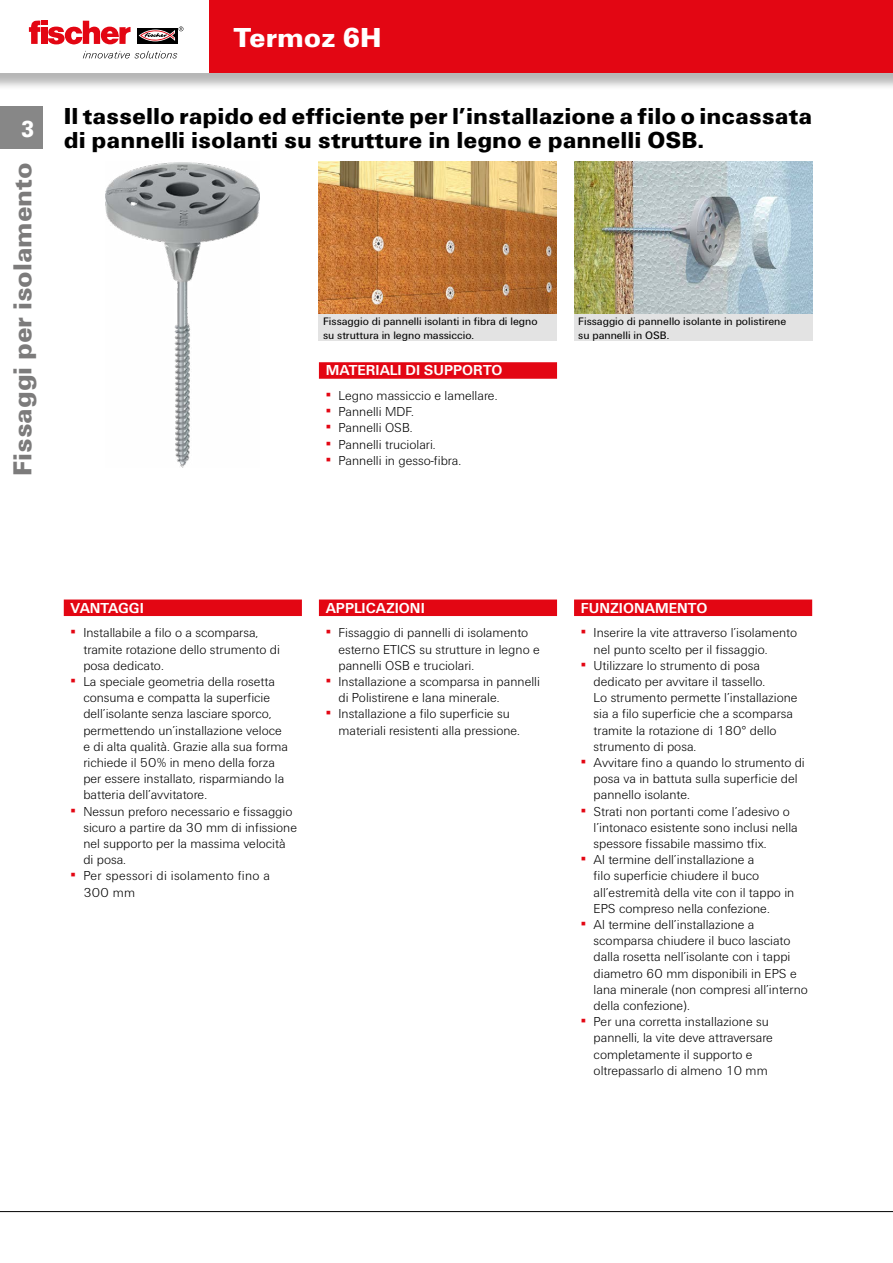
<style>
.page{position:relative;width:893px;height:1263px;background:#fff}
.page>*{position:absolute;margin:0;border:0;box-sizing:border-box;transform-origin:0 0}
.t1{font:900 28.5px "Fi We";color:#fff}
.t2{font:900 27px "Fi We";color:#7c7b7b}
.t3{font:900 24px/24px "Fi We";color:#000}
.t4{font:900 24px "Fi We";color:#fff;scale:.88 1}
.t5{font:700 15px "Fi We";color:#fff}
.t6{font:300 13.5px/16.2px "Fi We";color:#000}
.t7{font:300 13.5px/16.2px "Fi We";letter-spacing:.02em;color:#000}
.t8{font:11.25px/13.5px "Fi We";color:#000}
.s1{font-weight:400;color:#e30613}
</style>
<div class="page">
<hr style="left:0;top:1211px;width:893px;height:1px;background:#000">
<div style="left:0;top:0;width:893px;height:91px;background:#000;opacity:.29"></div>
<div style="left:0;top:0;width:893px;height:72px;background:#e30613"></div>
<div style="left:0;top:0;width:208px;height:72px;background:#fff"></div>
<div style="left:0;top:106px;width:43px;height:43px;background:#878787"></div>
<div style="left:137px;top:28px;width:40px;height:16px;background:#000"></div>
<svg style="left:139px;top:27px;width:44px;height:14px"></svg>
<svg style="left:29px;top:20px;width:102px;height:24px"></svg>
<svg style="left:83px;top:51px;width:94px;height:7px"></svg>
<img style="left:319px;top:162px;width:238px;height:153px">
<img style="left:574px;top:162px;width:238px;height:153px">
<div style="left:319px;top:315px;width:238px;height:26px;background:#e3e3e3"></div>
<div style="left:574px;top:315px;width:238px;height:26px;background:#e3e3e3"></div>
<div style="left:319px;top:599px;width:238px;height:17px;background:#e30613"></div>
<div style="left:574px;top:599px;width:238px;height:17px;background:#e30613"></div>
<div style="left:319px;top:362px;width:238px;height:17px;background:#e30613"></div>
<div style="left:64px;top:599px;width:238px;height:17px;background:#e30613"></div>
<img style="left:106px;top:162px;width:154px;height:305px">
<h3 class="t4" style="left:21px;top:115px;width:16px">3</h3>
<h2 class="t2" style="left:7px;top:476px;width:315px;rotate:-90deg">Fissaggi per isolamento</h2>
<h1 class="t1" style="left:234px;top:21px;width:149px">Termoz 6H</h1>
<h3 class="t3" style="left:64px;top:104px;width:750px">Il tassello rapido ed efficiente per l’installazione a filo o incassata di pannelli isolanti su strutture in legno e pannelli OSB.</h3>
<p class="t8" style="left:323px;top:315px;width:216px">Fissaggio di pannelli isolanti in fibra di legno su struttura in legno massiccio.</p>
<p class="t8" style="left:578px;top:315px;width:210px">Fissaggio di pannello isolante in polistirene su pannelli in OSB.</p>
<p class="t5" style="left:326px;top:362px;width:178px">MATERIALI DI SUPPORTO</p>
<p class="t6" style="left:326px;top:388px;width:173px"><span class="s1">▪</span> Legno massiccio e lamellare.</p>
<p class="t6" style="left:326px;top:404px;width:90px"><span class="s1">▪</span> Pannelli MDF.</p>
<p class="t6" style="left:326px;top:420px;width:88px"><span class="s1">▪</span> Pannelli OSB.</p>
<p class="t6" style="left:326px;top:436px;width:111px"><span class="s1">▪</span> Pannelli truciolari.</p>
<p class="t6" style="left:326px;top:452px;width:137px"><span class="s1">▪</span> Pannelli in gesso-fibra.</p>
<p class="t5" style="left:71px;top:599px;width:75px">VANTAGGI</p>
<p class="t6" style="left:83px;top:625px;width:198px;text-indent:-13px"><span class="s1">▪</span> Installabile a filo o a scomparsa, tramite rotazione dello strumento di posa dedicato.</p>
<p class="t6" style="left:83px;top:673px;width:206px;text-indent:-13px"><span class="s1">▪</span> La speciale geometria della rosetta consuma e compatta la superficie dell’isolante senza lasciare sporco, permettendo un’installazione veloce e di alta qualità. Grazie alla sua forma richiede il 50% in meno della forza per essere installato, risparmiando la batteria dell’avvitatore.</p>
<p class="t6" style="left:83px;top:803px;width:215px;text-indent:-13px"><span class="s1">▪</span> Nessun preforo necessario e fissaggio sicuro a partire da 30 mm di infissione nel supporto per la massima velocità di posa.</p>
<p class="t7" style="left:83px;top:868px;width:188px;text-indent:-13px"><span class="s1">▪</span> Per spessori di isolamento fino a<br>300 mm</p>
<p class="t5" style="left:326px;top:599px;width:101px">APPLICAZIONI</p>
<p class="t6" style="left:338px;top:625px;width:203px;text-indent:-13px"><span class="s1">▪</span> Fissaggio di pannelli di isolamento esterno ETICS su strutture in legno e pannelli OSB e truciolari.</p>
<p class="t6" style="left:338px;top:673px;width:203px;text-indent:-13px"><span class="s1">▪</span> Installazione a scomparsa in pannelli di Polistirene e lana minerale.</p>
<p class="t6" style="left:338px;top:706px;width:183px;text-indent:-13px"><span class="s1">▪</span> Installazione a filo superficie su materiali resistenti alla pressione.</p>
<p class="t5" style="left:581px;top:599px;width:128px">FUNZIONAMENTO</p>
<p class="t6" style="left:594px;top:625px;width:205px;text-indent:-13px"><span class="s1">▪</span> Inserire la vite attraverso l’isolamento nel punto scelto per il fissaggio.</p>
<p class="t6" style="left:594px;top:657px;width:205px;text-indent:-13px"><span class="s1">▪</span> Utilizzare lo strumento di posa dedicato per avvitare il tassello.<br>Lo strumento permette l’installazione sia a filo superficie che a scomparsa tramite la rotazione di 180° dello strumento di posa.</p>
<p class="t6" style="left:594px;top:754px;width:213px;text-indent:-13px"><span class="s1">▪</span> Avvitare fino a quando lo strumento di posa va in battuta sulla superficie del pannello isolante.</p>
<p class="t6" style="left:594px;top:803px;width:206px;text-indent:-13px"><span class="s1">▪</span> Strati non portanti come l’adesivo o l’intonaco esistente sono inclusi nella spessore fissabile massimo tfix.</p>
<p class="t6" style="left:594px;top:852px;width:202px;text-indent:-13px"><span class="s1">▪</span> Al termine dell’installazione a<br>filo superficie chiudere il buco all’estremità della vite con il tappo in EPS compreso nella confezione.</p>
<p class="t6" style="left:594px;top:916px;width:216px;text-indent:-13px"><span class="s1">▪</span> Al termine dell’installazione a scomparsa chiudere il buco lasciato dalla rosetta nell’isolante con i tappi diametro 60 mm disponibili in EPS e lana minerale (non compresi all’interno della confezione).</p>
<p class="t6" style="left:594px;top:1014px;width:181px;text-indent:-13px"><span class="s1">▪</span> Per una corretta installazione su pannelli, la vite deve attraversare completamente il supporto e oltrepassarlo di almeno 10 mm</p>
</div>
